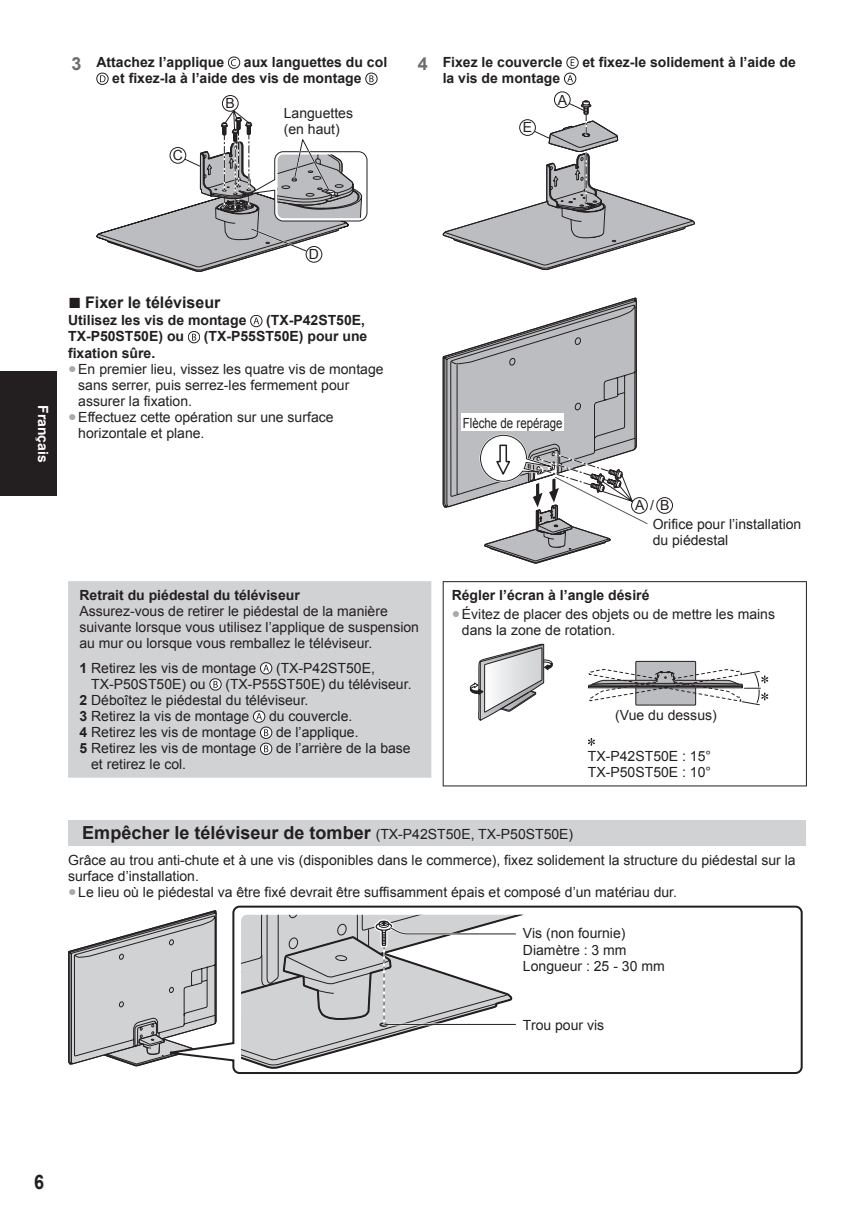
<style>
.page{position:relative;width:857px;height:1225px;background:#fff}
.page>*{position:absolute;margin:0;border:0;box-sizing:border-box;transform-origin:0 0}
.t1{font:700 20px "Arial";color:#231f20;scale:.9 1}
.t2{font:700 18px "Arial";color:#231f20}
.t3{font:700 16px "Arial";color:#231f20}
.t4{font:14px/16.2px "Arial";color:#231f20}
.t5{font:700 14px/16.2px "Arial";color:#231f20}
.t6{font:14px "Arial";color:#231f20;scale:.82 1}
.t7{font:700 14px "Arial";color:#fff}
.s1{font-size:18px;color:#6c6d70}
.s2{font-size:22px}
.s3{color:#a8a9ad}
.s4{font-weight:700}
.s5{font-weight:400;font-size:14px}
</style>
<div class="page">
<div style="left:0;top:371px;width:57px;height:125px;background:#231f20"></div>
<div style="left:228px;top:57px;width:12px;height:12px;border:1px solid #231f20;border-radius:50%"></div>
<svg style="left:231px;top:59px;width:5px;height:7px"></svg>
<svg style="left:97px;top:73px;width:11px;height:11px"></svg>
<div style="left:96px;top:73px;width:12px;height:12px;border:1px solid #231f20;border-radius:50%"></div>
<svg style="left:100px;top:75px;width:5px;height:7px"></svg>
<svg style="left:365px;top:73px;width:12px;height:11px"></svg>
<div style="left:365px;top:73px;width:12px;height:12px;border:1px solid #231f20;border-radius:50%"></div>
<svg style="left:369px;top:75px;width:4px;height:7px"></svg>
<div style="left:222px;top:95px;width:16px;height:17px;border:1px solid #231f20;border-radius:50%"></div>
<svg style="left:96px;top:110px;width:272px;height:162px"></svg>
<svg style="left:566px;top:57px;width:12px;height:11px"></svg>
<div style="left:566px;top:57px;width:12px;height:12px;border:1px solid #231f20;border-radius:50%"></div>
<svg style="left:570px;top:59px;width:4px;height:7px"></svg>
<div style="left:564px;top:73px;width:12px;height:12px;border:1px solid #231f20;border-radius:50%"></div>
<svg style="left:567px;top:75px;width:5px;height:7px"></svg>
<svg style="left:442px;top:99px;width:252px;height:171px"></svg>
<div style="left:554px;top:92px;width:16px;height:16px;background:#fff;border-radius:50%"></div>
<div style="left:554px;top:92px;width:16px;height:16px;border:1px solid #231f20;border-radius:50%"></div>
<div style="left:250px;top:315px;width:12px;height:12px;border:1px solid #231f20;border-radius:50%"></div>
<svg style="left:253px;top:317px;width:6px;height:7px"></svg>
<svg style="left:188px;top:331px;width:12px;height:12px"></svg>
<div style="left:188px;top:331px;width:12px;height:12px;border:1px solid #231f20;border-radius:50%"></div>
<svg style="left:192px;top:334px;width:4px;height:6px"></svg>
<div style="left:656px;top:497px;width:16px;height:16px;border:1px solid #231f20;border-radius:50%"></div>
<div style="left:68px;top:581px;width:363px;height:196px;background:#d1d2d4"></div>
<svg style="left:260px;top:662px;width:12px;height:12px"></svg>
<div style="left:260px;top:662px;width:12px;height:12px;border:1px solid #231f20;border-radius:50%"></div>
<svg style="left:263px;top:664px;width:6px;height:7px"></svg>
<svg style="left:210px;top:678px;width:11px;height:12px"></svg>
<div style="left:209px;top:678px;width:12px;height:12px;border:1px solid #231f20;border-radius:50%"></div>
<svg style="left:213px;top:681px;width:5px;height:7px"></svg>
<svg style="left:253px;top:711px;width:12px;height:11px"></svg>
<div style="left:253px;top:710px;width:12px;height:12px;border:1px solid #231f20;border-radius:50%"></div>
<svg style="left:256px;top:713px;width:6px;height:7px"></svg>
<svg style="left:260px;top:727px;width:12px;height:11px"></svg>
<div style="left:260px;top:727px;width:12px;height:11px;border:1px solid #231f20;border-radius:50%"></div>
<svg style="left:264px;top:729px;width:4px;height:7px"></svg>
<svg style="left:260px;top:743px;width:12px;height:11px"></svg>
<div style="left:260px;top:743px;width:12px;height:12px;border:1px solid #231f20;border-radius:50%"></div>
<svg style="left:264px;top:745px;width:4px;height:7px"></svg>
<hr style="left:442px;top:581px;width:364px;height:1px;background:#231f20">
<svg style="left:442px;top:298px;width:209px;height:302px"></svg>
<hr style="left:442px;top:600px;width:1px;height:35px;background:#231f20">
<hr style="left:442px;top:635px;width:1px;height:91px;background:#231f20">
<hr style="left:442px;top:726px;width:1px;height:59px;background:#231f20">
<hr style="left:442px;top:785px;width:364px;height:1px;background:#231f20">
<svg style="left:805px;top:582px;width:1px;height:18px"></svg>
<hr style="left:805px;top:600px;width:1px;height:35px;background:#231f20">
<hr style="left:805px;top:635px;width:1px;height:91px;background:#231f20">
<hr style="left:805px;top:726px;width:1px;height:59px;background:#231f20">
<svg style="left:469px;top:644px;width:84px;height:77px"></svg>
<svg style="left:588px;top:660px;width:179px;height:46px"></svg>
<svg style="left:588px;top:738px;width:6px;height:8px"></svg>
<div style="left:68px;top:820px;width:737px;height:26px;background:#d1d2d4"></div>
<svg style="left:68px;top:927px;width:87px;height:140px;background:#bababb"></svg>
<svg style="left:155px;top:905px;width:648px;height:169px"></svg>
<svg style="left:241px;top:914px;width:282px;height:160px"></svg>
<hr style="left:384px;top:1023px;width:131px;height:2px;background:#fff">
<hr style="left:384px;top:1024px;width:131px;height:1px;background:#231f20">
<p class="t5" style="left:72px;top:54px;width:154px"><span class="s1">3</span> Attachez l’applique</p>
<p class="t5" style="left:112px;top:54px;width:276px;text-indent:131px">aux languettes du col et fixez-la à l’aide des vis de montage</p>
<p class="t4" style="left:225px;top:95px;width:11px">B</p>
<p class="t4" style="left:283px;top:105px;width:71px">Languettes (en haut)</p>
<p class="t4" style="left:173px;top:147px;width:12px">C</p>
<p class="t5" style="left:417px;top:54px;width:146px"><span class="s1">4</span> Fixez le couvercle</p>
<p class="t5" style="left:582px;top:54px;width:215px">et fixez-le solidement à l’aide de</p>
<p class="t5" style="left:442px;top:70px;width:119px">la vis de montage</p>
<p class="t4" style="left:522px;top:119px;width:11px">E</p>
<p class="t4" style="left:557px;top:92px;width:11px">A</p>
<p class="t7" style="left:51px;top:405px;width:59px;rotate:90deg">Français</p>
<p class="t4" style="left:309px;top:246px;width:12px">D</p>
<p class="t3" style="left:68px;top:294px;width:154px"><span class="s2">■</span> Fixer le téléviseur</p>
<p class="t5" style="left:68px;top:312px;width:180px">Utilisez les vis de montage</p>
<p class="t5" style="left:266px;top:312px;width:100px">(TX-P42ST50E,</p>
<p class="t5" style="left:68px;top:328px;width:117px">TX-P50ST50E) ou</p>
<p class="t5" style="left:204px;top:328px;width:165px">(TX-P55ST50E) pour une</p>
<p class="t5" style="left:68px;top:344px;width:89px">fixation sûre.</p>
<p class="t4" style="left:78px;top:361px;width:307px;text-indent:-10px"><span class="s3">●</span> En premier lieu, vissez les quatre vis de montage sans serrer, puis serrez-les fermement pour assurer la fixation.</p>
<p class="t4" style="left:78px;top:409px;width:256px;text-indent:-10px"><span class="s3">●</span> Effectuez cette opération sur une surface horizontale et plane.</p>
<p class="t5" style="left:79px;top:587px;width:222px">Retrait du piédestal du téléviseur</p>
<p class="t4" style="left:79px;top:603px;width:341px">Assurez-vous de retirer le piédestal de la manière suivante lorsque vous utilisez l’applique de suspension au mur ou lorsque vous remballez le téléviseur.</p>
<p class="t4" style="left:79px;top:659px;width:178px"><span class="s4">1</span> Retirez les vis de montage</p>
<p class="t4" style="left:276px;top:659px;width:100px">(TX-P42ST50E,</p>
<p class="t4" style="left:91px;top:676px;width:116px">TX-P50ST50E) ou</p>
<p class="t4" style="left:79px;top:676px;width:333px;text-indent:146px">(TX-P55ST50E) du téléviseur.<br><span class="s4">2</span> Déboîtez le piédestal du téléviseur.<br><span class="s4">3</span> Retirez la vis de montage</p>
<p class="t4" style="left:269px;top:708px;width:85px">du couvercle.</p>
<p class="t4" style="left:79px;top:724px;width:178px"><span class="s4">4</span> Retirez les vis de montage</p>
<p class="t4" style="left:276px;top:724px;width:84px">de l’applique.</p>
<p class="t4" style="left:79px;top:740px;width:178px"><span class="s4">5</span> Retirez les vis de montage</p>
<p class="t4" style="left:276px;top:740px;width:136px">de l’arrière de la base</p>
<p class="t4" style="left:91px;top:756px;width:96px">et retirez le col.</p>
<p class="t6" style="left:462px;top:415px;width:123px">Flèche de repérage</p>
<p class="t4" style="left:652px;top:496px;width:150px;line-height:18.6px;text-indent:-18px">A/B<br>Orifice pour l’installation</p>
<p class="t4" style="left:652px;top:532px;width:77px">du piédestal</p>
<p class="t5" style="left:451px;top:587px;width:199px">Régler l’écran à l’angle désiré</p>
<p class="t4" style="left:461px;top:606px;width:314px;text-indent:-10px"><span class="s3">●</span> Évitez de placer des objets ou de mettre les mains dans la zone de rotation.</p>
<p class="t4" style="left:615px;top:706px;width:103px">(Vue du dessus)</p>
<p class="t4" style="left:587px;top:748px;width:125px">TX-P42ST50E : 15°<br>TX-P50ST50E : 10°</p>
<p class="t2" style="left:82px;top:822px;width:492px">Empêcher le téléviseur de tomber <span class="s5">(TX-P42ST50E, TX-P50ST50E)</span></p>
<p class="t4" style="left:68px;top:851px;width:728px">Grâce au trou anti-chute et à une vis (disponibles dans le commerce), fixez solidement la structure du piédestal sur la surface d’installation.</p>
<p class="t4" style="left:68px;top:884px;width:610px"><span class="s3">●</span> Le lieu où le piédestal va être fixé devrait être suffisamment épais et composé d’un matériau dur.</p>
<p class="t4" style="left:522px;top:925px;width:143px">Vis (non fournie)<br>Diamètre : 3 mm<br>Longueur : 25 - 30 mm</p>
<p class="t4" style="left:522px;top:1017px;width:83px">Trou pour vis</p>
<h1 class="t1" style="left:34px;top:1170px;width:13px">6</h1>
</div>
